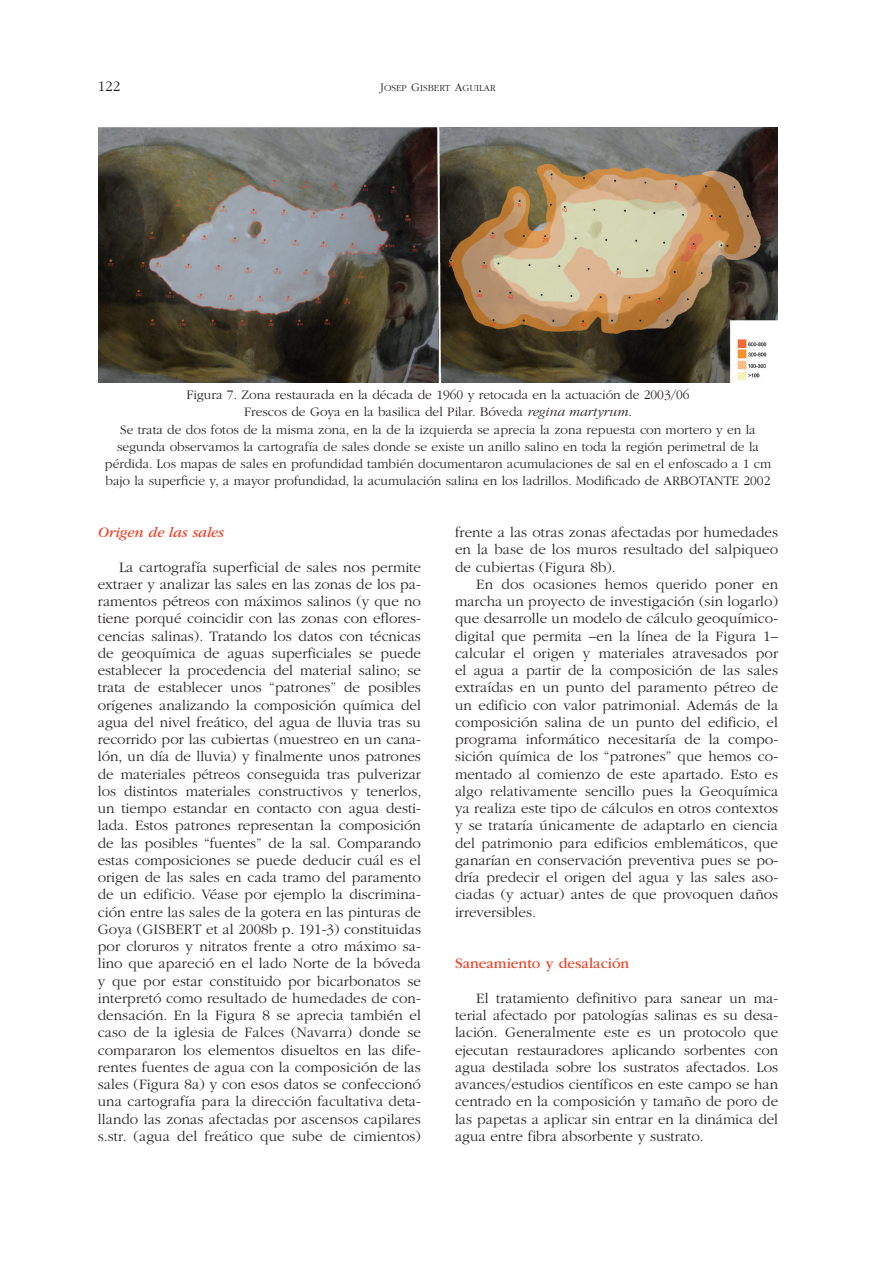
<style>
.page{position:relative;width:876px;height:1263px;background:#fff}
.page>*{position:absolute;margin:0;border:0;box-sizing:border-box;transform-origin:0 0}
.t1{font:300 15px/17.2px "ITC Garamond Std";letter-spacing:.005em;color:#231f20;text-align:justify}
.t2{font:15px "ITC Garamond Std";color:#ef3e22}
.t3{font:italic 15px "ITC Garamond Std";color:#ef3e22}
.t4{font:300 13.5px/17.2px "ITC Garamond Std";color:#231f20;text-align:center}
.t5{font:9.6px "ITC Garamond Std Lt SC800";color:#231f20}
.s1{font-size:12px}
.s2{font-style:italic}
</style>
<div class="page">
<img style="left:98px;top:128px;width:680px;height:255px">
<p class="t1" style="left:98px;top:79px;width:24px">122</p>
<p class="t5" style="left:380px;top:82px;width:117px"><span class="s1">J</span>OSEP <span class="s1">G</span>ISBERT <span class="s1">A</span>GUILAR</p>
<p class="t4" style="left:105px;top:387px;width:668px">Figura 7. Zona restaurada en la década de 1960 y retocada en la actuación de 2003/06<br>Frescos de Goya en la basilica del Pilar. Bóveda <span class="s2">regina martyrum</span>.<br>Se trata de dos fotos de la misma zona, en la de la izquierda se aprecia la zona repuesta con mortero y en la segunda observamos la cartografía de sales donde se existe un anillo salino en toda la región perimetral de la pérdida. Los mapas de sales en profundidad también documentaron acumulaciones de sal en el enfoscado a 1 cm bajo la superficie y, a mayor profundidad, la acumulación salina en los ladrillos. Modificado de ARBOTANTE 2002</p>
<p class="t3" style="left:98px;top:527px;width:128px">Origen de las sales</p>
<p class="t1" style="left:98px;top:559px;width:325px;text-indent:21px">La cartografía superficial de sales nos permite extraer y analizar las sales en las zonas de los pa&shy;ramentos pétreos con máximos salinos (y que no tiene porqué coincidir con las zonas con eflores&shy;cencias salinas). Tratando los datos con técnicas de geoquímica de aguas superficiales se puede establecer la procedencia del material salino; se trata de establecer unos “patrones” de posibles orígenes analizando la composición química del agua del nivel freático, del agua de lluvia tras su recorrido por las cubiertas (muestreo en un cana&shy;lón, un día de lluvia) y finalmente unos patrones de materiales pétreos conseguida tras pulverizar los distintos materiales constructivos y tenerlos, un tiempo estandar en contacto con agua desti&shy;lada. Estos patrones representan la composición de las posibles “fuentes” de la sal. Comparando estas composiciones se puede deducir cuál es el origen de las sales en cada tramo del paramento de un edificio. Véase por ejemplo la discrimina&shy;ción entre las sales de la gotera en las pinturas de Goya (GISBERT et al 2008b p. 191-3) constituidas por cloruros y nitratos frente a otro máximo sa&shy;lino que apareció en el lado Norte de la bóveda y que por estar constituido por bicarbonatos se interpretó como resultado de humedades de con&shy;densación. En la Figura 8 se aprecia también el caso de la iglesia de Falces (Navarra) donde se compararon los elementos disueltos en las dife&shy;rentes fuentes de agua con la composición de las sales (Figura 8a) y con esos datos se confeccionó una cartografía para la dirección facultativa deta&shy;llando las zonas afectadas por ascensos capilares s.str. (agua del freático que sube de cimientos)</p>
<p class="t1" style="left:455px;top:525px;width:325px">frente a las otras zonas afectadas por humedades en la base de los muros resultado del salpiqueo de cubiertas (Figura 8b).</p>
<p class="t1" style="left:455px;top:577px;width:325px;text-indent:21px">En dos ocasiones hemos querido poner en marcha un proyecto de investigación (sin logarlo) que desarrolle un modelo de cálculo geoquímico&shy;digital que permita –en la línea de la Figura 1– calcular el origen y materiales atravesados por el agua a partir de la composición de las sales extraídas en un punto del paramento pétreo de un edificio con valor patrimonial. Además de la composición salina de un punto del edificio, el programa informático necesitaría de la compo&shy;sición química de los “patrones” que hemos co&shy;mentado al comienzo de este apartado. Esto es algo relativamente sencillo pues la Geoquímica ya realiza este tipo de cálculos en otros contextos y se trataría únicamente de adaptarlo en ciencia del patrimonio para edificios emblemáticos, que ganarían en conservación preventiva pues se po&shy;dría predecir el origen del agua y las sales aso&shy;ciadas (y actuar) antes de que provoquen daños irreversibles.</p>
<p class="t2" style="left:455px;top:958px;width:176px">Saneamiento y desalación</p>
<p class="t1" style="left:455px;top:991px;width:325px;text-indent:21px">El tratamiento definitivo para sanear un ma&shy;terial afectado por patologías salinas es su desa&shy;lación. Generalmente este es un protocolo que ejecutan restauradores aplicando sorbentes con agua destilada sobre los sustratos afectados. Los avances/estudios científicos en este campo se han centrado en la composición y tamaño de poro de las papetas a aplicar sin entrar en la dinámica del agua entre fibra absorbente y sustrato.</p>
</div>
